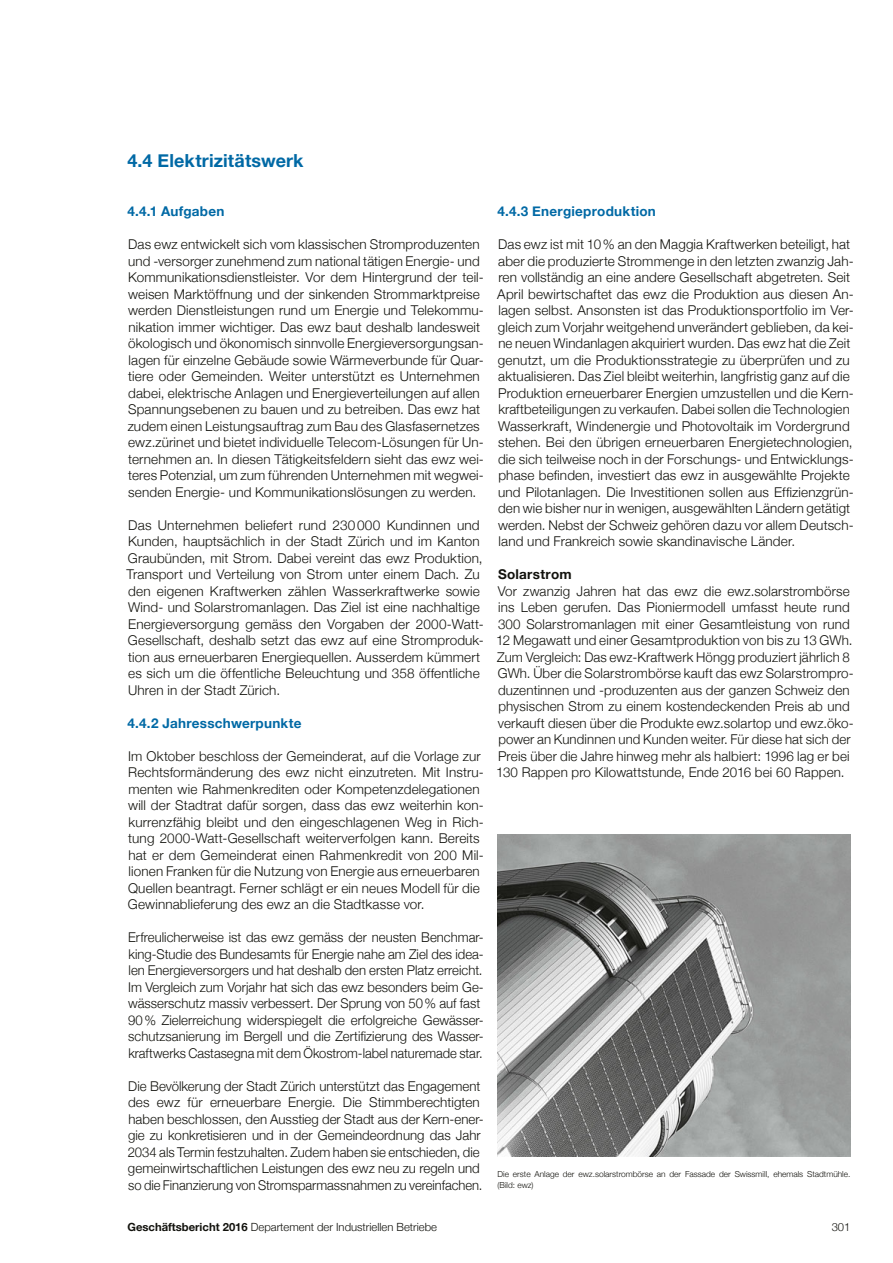
<style>
.page{position:relative;width:893px;height:1263px;background:#fff}
.page>*{position:absolute;margin:0;border:0;box-sizing:border-box;transform-origin:0 0}
.t1{font:700 18px "Helvetica Neue";letter-spacing:.005em;color:#0069a5}
.t2{font:300 13.5px/16.5px "Helvetica Neue";letter-spacing:.01em;color:#12120d}
.t3{font:700 13.5px "Helvetica Neue";letter-spacing:.02em;color:#0069a5}
.t4{font:700 13.5px "Helvetica Neue";letter-spacing:.02em;color:#12120d}
.t5{font:300 11.25px "Helvetica Neue";color:#12120d}
.t6{font:300 8.25px/10.5px "Helvetica Neue";color:#12120d}
.s1{font-weight:700}
</style>
<div class="page">
<img style="left:497px;top:835px;width:353px;height:321px">
<h2 class="t1" style="left:127px;top:149px;width:178px">4.4 Elektrizitätswerk</h2>
<h3 class="t3" style="left:127px;top:203px;width:99px">4.4.1 Aufgaben</h3>
<p class="t2" style="left:128px;top:236px;width:356px">Das ewz entwickelt sich vom klassischen Stromproduzenten und -versorger zunehmend zum national tätigen Energie- und Kommunikationsdienstleister. Vor dem Hintergrund der teil&shy;weisen Marktöffnung und der sinkenden Strommarktpreise werden Dienstleistungen rund um Energie und Telekommu&shy;nikation immer wichtiger. Das ewz baut deshalb landesweit ökologisch und ökonomisch sinnvolle Energieversorgungsan&shy;lagen für einzelne Gebäude sowie Wärmeverbunde für Quar&shy;tiere oder Gemeinden. Weiter unterstützt es Unternehmen dabei, elektrische Anlagen und Energieverteilungen auf allen Spannungsebenen zu bauen und zu betreiben. Das ewz hat zudem einen Leistungsauftrag zum Bau des Glasfasernetzes ewz.zürinet und bietet individuelle Telecom-Lösungen für Un&shy;ternehmen an. In diesen Tätigkeitsfeldern sieht das ewz wei&shy;teres Potenzial, um zum führenden Unternehmen mit wegwei&shy;senden Energie- und Kommunikationslösungen zu werden.</p>
<p class="t2" style="left:127px;top:516px;width:359px">Das Unternehmen beliefert rund 230000 Kundinnen und Kunden, hauptsächlich in der Stadt Zürich und im Kanton Graubünden, mit Strom. Dabei vereint das ewz Produktion, Transport und Verteilung von Strom unter einem Dach. Zu den eigenen Kraftwerken zählen Wasserkraftwerke sowie Wind- und Solarstromanlagen. Das Ziel ist eine nachhaltige Energieversorgung gemäss den Vorgaben der 2000-Watt-Gesellschaft, deshalb setzt das ewz auf eine Stromproduk&shy;tion aus erneuerbaren Energiequellen. Ausserdem kümmert es sich um die öffentliche Beleuchtung und 358 öffentliche Uhren in der Stadt Zürich.</p>
<h3 class="t3" style="left:127px;top:714px;width:176px">4.4.2 Jahresschwerpunkte</h3>
<p class="t2" style="left:128px;top:747px;width:357px">Im Oktober beschloss der Gemeinderat, auf die Vorlage zur Rechtsformänderung des ewz nicht einzutreten. Mit Instru&shy;menten wie Rahmenkrediten oder Kompetenzdelegationen will der Stadtrat dafür sorgen, dass das ewz weiterhin kon&shy;kurrenzfähig bleibt und den eingeschlagenen Weg in Rich&shy;tung 2000-Watt-Gesellschaft weiterverfolgen kann. Bereits hat er dem Gemeinderat einen Rahmenkredit von 200 Mil&shy;lionen Franken für die Nutzung von Energie aus erneuerbaren Quellen beantragt. Ferner schlägt er ein neues Modell für die Gewinnablieferung des ewz an die Stadtkasse vor.</p>
<p class="t2" style="left:128px;top:929px;width:356px">Erfreulicherweise ist das ewz gemäss der neusten Benchmar&shy;king-Studie des Bundesamts für Energie nahe am Ziel des idea&shy;len Energieversorgers und hat deshalb den ersten Platz erreicht.<br>Im Vergleich zum Vorjahr hat sich das ewz besonders beim Ge&shy;wässerschutz massiv verbessert. Der Sprung von 50% auf fast 90% Zielerreichung widerspiegelt die erfolgreiche Gewässer&shy;schutzsanierung im Bergell und die Zertifizierung des Wasser&shy;kraftwerks Castasegna mit dem Ökostrom-label naturemade star.</p>
<p class="t2" style="left:128px;top:1077px;width:356px">Die Bevölkerung der Stadt Zürich unterstützt das Engagement des ewz für erneuerbare Energie. Die Stimmberechtigten haben beschlossen, den Ausstieg der Stadt aus der Kern-ener&shy;gie zu konkretisieren und in der Gemeindeordnung das Jahr 2034 als Termin festzuhalten. Zudem haben sie entschieden, die gemeinwirtschaftlichen Leistungen des ewz neu zu regeln und so die Finanzierung von Stromsparmassnahmen zu vereinfachen.</p>
<h3 class="t3" style="left:497px;top:203px;width:160px">4.4.3 Energieproduktion</h3>
<p class="t2" style="left:497px;top:236px;width:357px">Das ewz ist mit 10% an den Maggia Kraftwerken beteiligt, hat aber die produzierte Strommenge in den letzten zwanzig Jah&shy;ren vollständig an eine andere Gesellschaft abgetreten. Seit April bewirtschaftet das ewz die Produktion aus diesen An&shy;lagen selbst. Ansonsten ist das Produktionsportfolio im Ver&shy;gleich zum Vorjahr weitgehend unverändert geblieben, da kei&shy;ne neuen Windanlagen akquiriert wurden. Das ewz hat die Zeit genutzt, um die Produktionsstrategie zu überprüfen und zu aktualisieren. Das Ziel bleibt weiterhin, langfristig ganz auf die Produktion erneuerbarer Energien umzustellen und die Kern&shy;kraftbeteiligungen zu verkaufen. Dabei sollen die Technologien Wasserkraft, Windenergie und Photovoltaik im Vordergrund stehen. Bei den übrigen erneuerbaren Energietechnologien, die sich teilweise noch in der Forschungs- und Entwicklungs&shy;phase befinden, investiert das ewz in ausgewählte Projekte und Pilotanlagen. Die Investitionen sollen aus Effizienzgrün&shy;den wie bisher nur in wenigen, ausgewählten Ländern getätigt werden. Nebst der Schweiz gehören dazu vor allem Deutsch&shy;land und Frankreich sowie skandinavische Länder.</p>
<h4 class="t4" style="left:498px;top:566px;width:75px">Solarstrom</h4>
<p class="t2" style="left:496px;top:582px;width:358px">Vor zwanzig Jahren hat das ewz die ewz.solarstrombörse ins Leben gerufen. Das Pioniermodell umfasst heute rund 300 Solarstromanlagen mit einer Gesamtleistung von rund 12 Megawatt und einer Gesamtproduktion von bis zu 13 GWh.<br>Zum Vergleich: Das ewz-Kraftwerk Höngg produziert jährlich 8<br>GWh. Über die Solarstrombörse kauft das ewz Solarstrompro&shy;duzentinnen und -produzenten aus der ganzen Schweiz den physischen Strom zu einem kostendeckenden Preis ab und verkauft diesen über die Produkte ewz.solartop und ewz.öko&shy;power an Kundinnen und Kunden weiter. Für diese hat sich der Preis über die Jahre hinweg mehr als halbiert: 1996 lag er bei 130 Rappen pro Kilowattstunde, Ende 2016 bei 60 Rappen.</p>
<p class="t6" style="left:497px;top:1169px;width:354px">Die erste Anlage der ewz.solarstrombörse an der Fassade der Swissmill, ehemals Stadtmühle. (Bild: ewz)</p>
<p class="t5" style="left:128px;top:1220px;width:311px"><span class="s1">Geschäftsbericht 2016</span> Departement der Industriellen Betriebe</p>
<p class="t5" style="left:832px;top:1220px;width:20px">301</p>
</div>
